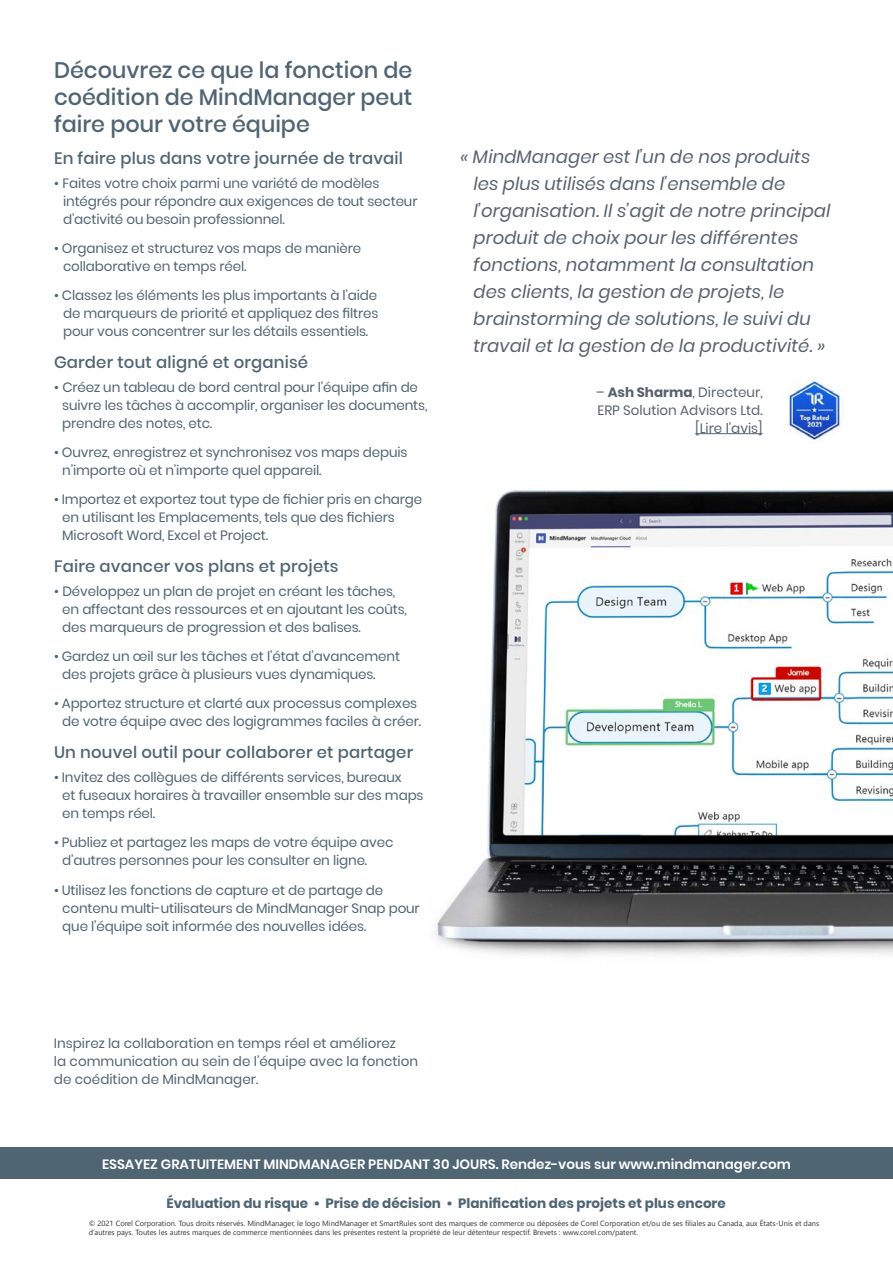
<style>
.page{position:relative;width:893px;height:1263px;background:#fff}
.page>*{position:absolute;margin:0;border:0;box-sizing:border-box;transform-origin:0 0}
.t1{font:500 22.5px/27px "Poppins";color:#4f6573;text-align:justify}
.t2{font:italic 18px/27px "Poppins";letter-spacing:.005em;color:#58626f}
.t3{font:500 16.5px "Poppins";letter-spacing:.01em;color:#4f6573}
.t4{font:13.5px/18px "Poppins";letter-spacing:-.01em;color:#4f6573}
.t5{font:600 13.5px "Poppins";color:#fff}
.t6{font:700 13.5px "Poppins";color:#4f6573}
.t7{font:13.5px/18px "Poppins";color:#58626f;text-align:right}
.t8{font:7.5px/9px "Segoe UI";color:#353535}
.s1{font-weight:700}
</style>
<div class="page">
<div style="left:0;top:1147px;width:893px;height:32px;background:#4f6573"></div>
<img style="left:434px;top:489px;width:459px;height:467px">
<hr style="left:695px;top:433px;width:68px;height:1px;background:#58626f">
<img style="left:784px;top:378px;width:56px;height:66px">
<h1 class="t1" style="left:54px;top:56px;width:360px">Découvrez ce que la fonction de coédition de MindManager peut faire pour votre équipe</h1>
<p class="t3" style="left:54px;top:148px;width:350px">En faire plus dans votre journée de travail</p>
<p class="t4" style="left:63px;top:174px;width:356px;text-indent:-9px">• Faites votre choix parmi une variété de modèles intégrés pour répondre aux exigences de tout secteur d’activité ou besoin professionnel.</p>
<p class="t4" style="left:63px;top:239px;width:300px;text-indent:-9px">• Organisez et structurez vos maps de manière collaborative en temps réel.</p>
<p class="t4" style="left:63px;top:286px;width:317px;text-align:justify;text-indent:-9px">• Classez les éléments les plus importants à l’aide de marqueurs de priorité et appliquez des filtres pour vous concentrer sur les détails essentiels.</p>
<p class="t3" style="left:54px;top:353px;width:256px">Garder tout aligné et organisé</p>
<p class="t4" style="left:62px;top:378px;width:367px;text-indent:-8px">• Créez un tableau de bord central pour l’équipe afin de suivre les tâches à accomplir, organiser les documents, prendre des notes, etc.</p>
<p class="t4" style="left:62px;top:443px;width:347px;text-indent:-8px">• Ouvrez, enregistrez et synchronisez vos maps depuis n’importe où et n’importe quel appareil.</p>
<p class="t4" style="left:62px;top:490px;width:362px;text-indent:-8px">• Importez et exportez tout type de fichier pris en charge en utilisant les Emplacements, tels que des fichiers<br>Microsoft Word, Excel et Project.</p>
<p class="t3" style="left:54px;top:557px;width:286px">Faire avancer vos plans et projets</p>
<p class="t4" style="left:62px;top:582px;width:346px;text-indent:-8px">• Développez un plan de projet en créant les tâches, en affectant des ressources et en ajoutant les coûts, des marqueurs de progression et des balises.</p>
<p class="t4" style="left:62px;top:648px;width:339px;text-indent:-8px">• Gardez un œil sur les tâches et l’état d’avancement des projets grâce à plusieurs vues dynamiques.</p>
<p class="t4" style="left:54px;top:695px;width:369px;text-align:right">• Apportez structure et clarté aux processus complexes de votre équipe avec des logigrammes faciles à créer.</p>
<p class="t3" style="left:54px;top:743px;width:361px">Un nouvel outil pour collaborer et partager</p>
<p class="t4" style="left:62px;top:769px;width:363px;text-indent:-8px">• Invitez des collègues de différents services, bureaux<br>et fuseaux horaires à travailler ensemble sur des maps en temps réel.</p>
<p class="t4" style="left:62px;top:834px;width:333px;text-indent:-8px">• Publiez et partagez les maps de votre équipe avec d’autres personnes pour les consulter en ligne.</p>
<p class="t4" style="left:62px;top:881px;width:359px;text-indent:-8px">• Utilisez les fonctions de capture et de partage de contenu multi-utilisateurs de MindManager Snap pour que l’équipe soit informée des nouvelles idées.</p>
<p class="t2" style="left:473px;top:143px;width:358px;text-indent:-14px">« MindManager est l’un de nos produits les plus utilisés dans l’ensemble de l’organisation. Il s’agit de notre principal produit de choix pour les différentes fonctions, notamment la consultation des clients, la gestion de projets, le brainstorming de solutions, le suivi du travail et la gestion de la productivité. »</p>
<p class="t7" style="left:596px;top:383px;width:168px">– <span class="s1">Ash Sharma</span>, Directeur,<br>ERP Solution Advisors Ltd. [Lire l’avis]</p>
<p class="t4" style="left:54px;top:1034px;width:366px">Inspirez la collaboration en temps réel et améliorez<br>la communication au sein de l’équipe avec la fonction de coédition de MindManager.</p>
<p class="t5" style="left:102px;top:1156px;width:690px">ESSAYEZ GRATUITEMENT MINDMANAGER PENDANT 30 JOURS. Rendez-vous sur www.mindmanager.com</p>
<p class="t6" style="left:166px;top:1195px;width:561px">Évaluation du risque • Prise de décision • Planification des projets et plus encore</p>
<p class="t8" style="left:89px;top:1218px;width:732px">© 2021 Corel Corporation. Tous droits réservés. MindManager, le logo MindManager et SmartRules sont des marques de commerce ou déposées de Corel Corporation et/ou de ses filiales au Canada, aux États-Unis et dans d’autres pays. Toutes les autres marques de commerce mentionnées dans les présentes restent la propriété de leur détenteur respectif. Brevets : www.corel.com/patent.</p>
</div>
